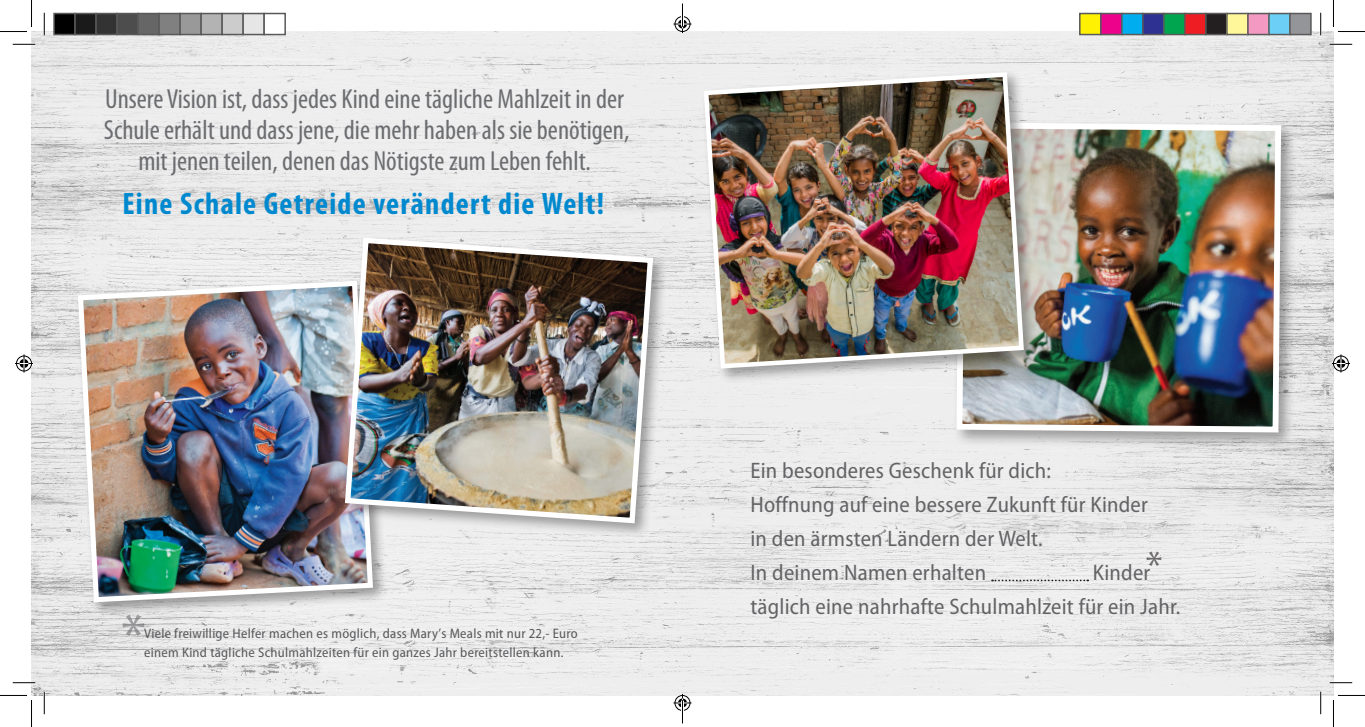
<style>
.page{position:relative;width:1365px;height:727px;background:#fff}
.page>*{position:absolute;margin:0;border:0;box-sizing:border-box;transform-origin:0 0}
.t1{font:700 condensed 31.05px "Myriad Pro";letter-spacing:.04em;color:#0089cf}
.zwischenhead{font:condensed 27.6px "Myriad Pro";color:#6c6d70}
.t2{font:semi-condensed 22.5px "Myriad Pro";letter-spacing:.01em;color:#636366}
.t3{font:semi-condensed 13.8px/19px "Myriad Pro";letter-spacing:.02em;color:#57585a}
</style>
<div class="page">
<img style="left:32px;top:32px;width:1301px;height:663px">
<div style="left:75px;top:278px;width:313px;height:339px;background:#231f20;opacity:.4"></div>
<img style="left:75px;top:278px;width:300px;height:326px">
<svg style="left:123px;top:614px;width:21px;height:21px"></svg>
<svg style="left:1146px;top:551px;width:15px;height:15px"></svg>
<svg style="left:991px;top:579px;width:97px;height:2px"></svg>
<div style="left:952px;top:119px;width:345px;height:331px;background:#231f20;opacity:.4"></div>
<img style="left:953px;top:119px;width:330px;height:316px">
<div style="left:342px;top:234px;width:326px;height:304px;background:#231f20;opacity:.4"></div>
<img style="left:342px;top:235px;width:314px;height:291px">
<div style="left:700px;top:69px;width:338px;height:314px;background:#231f20;opacity:.4"></div>
<img style="left:701px;top:70px;width:325px;height:301px">
<hr style="left:13px;top:43px;width:22px;height:2px;background:#fff">
<hr style="left:1329px;top:43px;width:22px;height:2px;background:#fff">
<hr style="left:13px;top:681px;width:22px;height:2px;background:#fff">
<hr style="left:1329px;top:681px;width:22px;height:2px;background:#fff">
<hr style="left:43px;top:13px;width:2px;height:22px;background:#fff">
<hr style="left:43px;top:691px;width:2px;height:23px;background:#fff">
<hr style="left:1319px;top:13px;width:2px;height:22px;background:#fff">
<hr style="left:1319px;top:691px;width:2px;height:23px;background:#fff">
<svg style="left:13px;top:44px;width:22px;height:1px"></svg>
<svg style="left:1329px;top:44px;width:22px;height:1px"></svg>
<svg style="left:13px;top:682px;width:22px;height:1px"></svg>
<svg style="left:1329px;top:682px;width:22px;height:1px"></svg>
<svg style="left:44px;top:13px;width:1px;height:22px"></svg>
<svg style="left:44px;top:691px;width:1px;height:23px"></svg>
<svg style="left:1320px;top:13px;width:1px;height:22px"></svg>
<svg style="left:1320px;top:691px;width:1px;height:23px"></svg>
<svg style="left:0;top:0;width:32px;height:32px"></svg>
<svg style="left:0;top:695px;width:32px;height:31px"></svg>
<svg style="left:1332px;top:0;width:32px;height:32px"></svg>
<svg style="left:1332px;top:695px;width:32px;height:31px"></svg>
<svg style="left:15px;top:354px;width:18px;height:18px"></svg>
<svg style="left:1331px;top:354px;width:18px;height:18px"></svg>
<div style="left:54px;top:14px;width:21px;height:21px;background:#000"></div>
<div style="left:53px;top:13px;width:23px;height:22px;border:2px solid #595959"></div>
<div style="left:75px;top:14px;width:21px;height:21px;background:#1a1a1a"></div>
<div style="left:74px;top:13px;width:23px;height:22px;border:2px solid #595959"></div>
<div style="left:96px;top:14px;width:21px;height:21px;background:#333"></div>
<div style="left:95px;top:13px;width:23px;height:22px;border:2px solid #595959"></div>
<div style="left:117px;top:14px;width:21px;height:21px;background:#4d4d4d"></div>
<div style="left:116px;top:13px;width:23px;height:22px;border:2px solid #595959"></div>
<div style="left:138px;top:14px;width:21px;height:21px;background:#666"></div>
<div style="left:137px;top:13px;width:23px;height:22px;border:2px solid #595959"></div>
<div style="left:159px;top:14px;width:21px;height:21px;background:#808080"></div>
<div style="left:158px;top:13px;width:23px;height:22px;border:2px solid #595959"></div>
<div style="left:180px;top:14px;width:21px;height:21px;background:#999"></div>
<div style="left:179px;top:13px;width:23px;height:22px;border:2px solid #595959"></div>
<div style="left:201px;top:14px;width:21px;height:21px;background:#b3b3b3"></div>
<div style="left:200px;top:13px;width:23px;height:22px;border:2px solid #595959"></div>
<div style="left:222px;top:14px;width:21px;height:21px;background:#ccc"></div>
<div style="left:221px;top:13px;width:23px;height:22px;border:2px solid #595959"></div>
<div style="left:243px;top:14px;width:21px;height:21px;background:#e6e6e6"></div>
<div style="left:242px;top:13px;width:23px;height:22px;border:2px solid #595959"></div>
<div style="left:263px;top:13px;width:23px;height:22px;border:2px solid #595959"></div>
<div style="left:1079px;top:14px;width:21px;height:21px;background:#fff101"></div>
<div style="left:1078px;top:13px;width:23px;height:22px;border:2px solid #595959"></div>
<div style="left:1100px;top:14px;width:21px;height:21px;background:#ed028c"></div>
<div style="left:1099px;top:13px;width:23px;height:22px;border:2px solid #595959"></div>
<div style="left:1121px;top:14px;width:21px;height:21px;background:#00aeef"></div>
<div style="left:1120px;top:13px;width:23px;height:22px;border:2px solid #595959"></div>
<div style="left:1142px;top:14px;width:21px;height:21px;background:#2e3092"></div>
<div style="left:1141px;top:13px;width:23px;height:22px;border:2px solid #595959"></div>
<div style="left:1163px;top:14px;width:21px;height:21px;background:#00a54f"></div>
<div style="left:1162px;top:13px;width:23px;height:22px;border:2px solid #595959"></div>
<div style="left:1184px;top:14px;width:21px;height:21px;background:#ee1d23"></div>
<div style="left:1183px;top:13px;width:23px;height:22px;border:2px solid #595959"></div>
<div style="left:1205px;top:14px;width:21px;height:21px;background:#231f20"></div>
<div style="left:1204px;top:13px;width:23px;height:22px;border:2px solid #595959"></div>
<div style="left:1226px;top:14px;width:21px;height:21px;background:#fff79a"></div>
<div style="left:1225px;top:13px;width:23px;height:22px;border:2px solid #595959"></div>
<div style="left:1247px;top:14px;width:21px;height:21px;background:#f499c2"></div>
<div style="left:1246px;top:13px;width:23px;height:22px;border:2px solid #595959"></div>
<div style="left:1268px;top:14px;width:21px;height:21px;background:#6bcff6"></div>
<div style="left:1267px;top:13px;width:23px;height:22px;border:2px solid #595959"></div>
<div style="left:1289px;top:14px;width:21px;height:21px;background:#939598"></div>
<div style="left:1288px;top:13px;width:23px;height:22px;border:2px solid #595959"></div>
<svg style="left:673px;top:4px;width:18px;height:29px"></svg>
<svg style="left:673px;top:693px;width:18px;height:30px"></svg>
<p class="zwischenhead" style="left:105px;top:83px;width:520px">Unsere Vision ist, dass jedes Kind eine tägliche Mahlzeit in der</p>
<p class="zwischenhead" style="left:104px;top:114px;width:527px">Schule erhält und dass jene, die mehr haben als sie benötigen,</p>
<p class="zwischenhead" style="left:138px;top:146px;width:454px">mit jenen teilen, denen das Nötigste zum Leben fehlt.</p>
<p class="t1" style="left:122px;top:186px;width:483px">Eine Schale Getreide verändert die Welt!</p>
<p class="t3" style="left:144px;top:624px;width:435px">Viele freiwillige Helfer machen es möglich, dass Mary’s Meals mit nur 22,- Euro einem Kind tägliche Schulmahlzeiten für ein ganzes Jahr bereitstellen kann.</p>
<p class="t2" style="left:750px;top:457px;width:302px">Ein besonderes Geschenk für dich:</p>
<p class="t2" style="left:750px;top:491px;width:399px">Hoffnung auf eine bessere Zukunft für Kinder</p>
<p class="t2" style="left:750px;top:525px;width:294px">in den ärmsten Ländern der Welt.</p>
<p class="t2" style="left:750px;top:559px;width:237px">In deinem Namen erhalten</p>
<p class="t2" style="left:1092px;top:559px;width:59px">Kinder</p>
<p class="t2" style="left:750px;top:593px;width:431px">täglich eine nahrhafte Schulmahlzeit für ein Jahr.</p>
</div>
